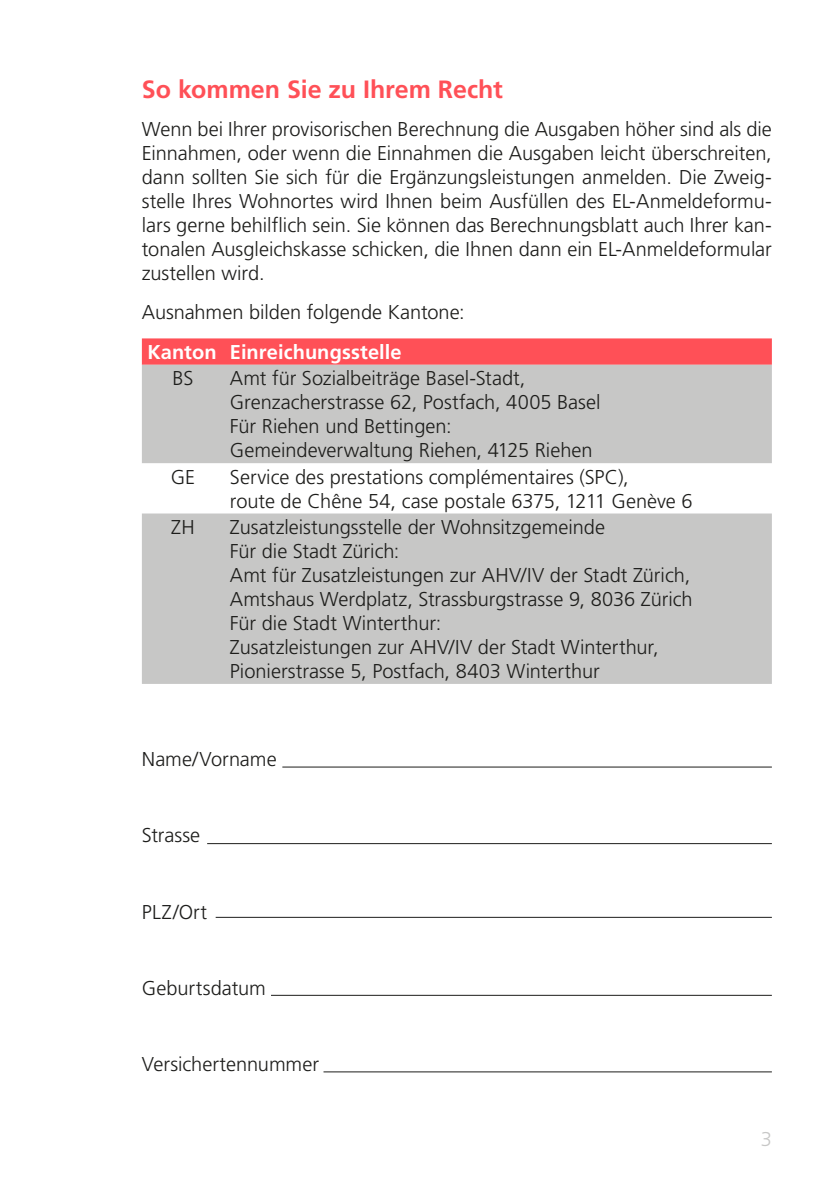
<style>
.page{position:relative;width:840px;height:1191px;background:#fff}
.page>*{position:absolute;margin:0;border:0;box-sizing:border-box;transform-origin:0 0}
.Texttitel{font:700 25px "Frutiger LT Std";color:#ff5057}
.Grundtext{font:300 20px/24px "Frutiger LT Std";color:#1d1d1b}
.Tabellen_Text_Weiss{font:700 20px "Frutiger LT Std";letter-spacing:.005em;color:#fff}
.MB_Gruppe_Titelseite{font:300 20px "Frutiger LT Std";color:#c7c7c6}
</style>
<div class="page">
<svg style="left:142px;top:338px;width:629px;height:27px;background:#fe545b"></svg>
<svg style="left:142px;top:365px;width:629px;height:319px;fill:#c7c7c6"></svg>
<hr style="left:282px;top:766px;width:489px;height:1px;background:#1d1d1b">
<hr style="left:207px;top:843px;width:564px;height:1px;background:#1d1d1b">
<hr style="left:215px;top:917px;width:556px;height:1px;background:#1d1d1b">
<hr style="left:271px;top:994px;width:500px;height:1px;background:#1d1d1b">
<hr style="left:323px;top:1071px;width:448px;height:1px;background:#1d1d1b">
<p class="Texttitel" style="left:142px;top:75px;width:362px">So kommen Sie zu Ihrem Recht</p>
<p class="Grundtext" style="left:142px;top:118px;width:631px;text-align:justify">Wenn bei Ihrer provisorischen Berechnung die Ausgaben höher sind als die Einnahmen, oder wenn die Einnahmen die Ausgaben leicht überschreiten, dann sollten Sie sich für die Ergänzungsleistungen anmelden. Die Zweig&shy;stelle Ihres Wohnortes wird Ihnen beim Ausfüllen des EL-Anmeldeformu&shy;lars gerne behilflich sein. Sie können das Berechnungsblatt auch Ihrer kan&shy;tonalen Ausgleichskasse schicken, die Ihnen dann ein EL-Anmeldeformular zustellen wird.</p>
<p class="Grundtext" style="left:142px;top:300px;width:324px">Ausnahmen bilden folgende Kantone:</p>
<p class="Tabellen_Text_Weiss" style="left:147px;top:340px;width:71px">Kanton</p>
<p class="Tabellen_Text_Weiss" style="left:230px;top:340px;width:173px">Einreichungsstelle</p>
<p class="Grundtext" style="left:172px;top:367px;width:22px">BS</p>
<p class="Grundtext" style="left:230px;top:367px;width:372px">Amt für Sozialbeiträge Basel-Stadt, Grenzacherstrasse 62, Postfach, 4005 Basel Für Riehen und Bettingen:<br>Gemeindeverwaltung Riehen, 4125 Riehen</p>
<p class="Grundtext" style="left:171px;top:465px;width:26px">GE</p>
<p class="Grundtext" style="left:230px;top:465px;width:464px">Service des prestations complémentaires (SPC),<br>route de Chêne 54, case postale 6375, 1211 Genève 6</p>
<p class="Grundtext" style="left:171px;top:515px;width:25px">ZH</p>
<p class="Grundtext" style="left:230px;top:515px;width:464px">Zusatzleistungsstelle der Wohnsitzgemeinde<br>Für die Stadt Zürich:<br>Amt für Zusatzleistungen zur AHV/IV der Stadt Zürich, Amtshaus Werdplatz, Strassburgstrasse 9, 8036 Zürich Für die Stadt Winterthur:<br>Zusatzleistungen zur AHV/IV der Stadt Winterthur, Pionierstrasse 5, Postfach, 8403 Winterthur</p>
<p class="Grundtext" style="left:142px;top:747px;width:136px">Name/Vorname</p>
<p class="Grundtext" style="left:142px;top:823px;width:60px">Strasse</p>
<p class="Grundtext" style="left:142px;top:900px;width:67px">PLZ/Ort</p>
<p class="Grundtext" style="left:142px;top:976px;width:125px">Geburtsdatum</p>
<p class="Grundtext" style="left:142px;top:1052px;width:178px">Versichertennummer</p>
<p class="MB_Gruppe_Titelseite" style="left:760px;top:1127px;width:13px">3</p>
</div>
